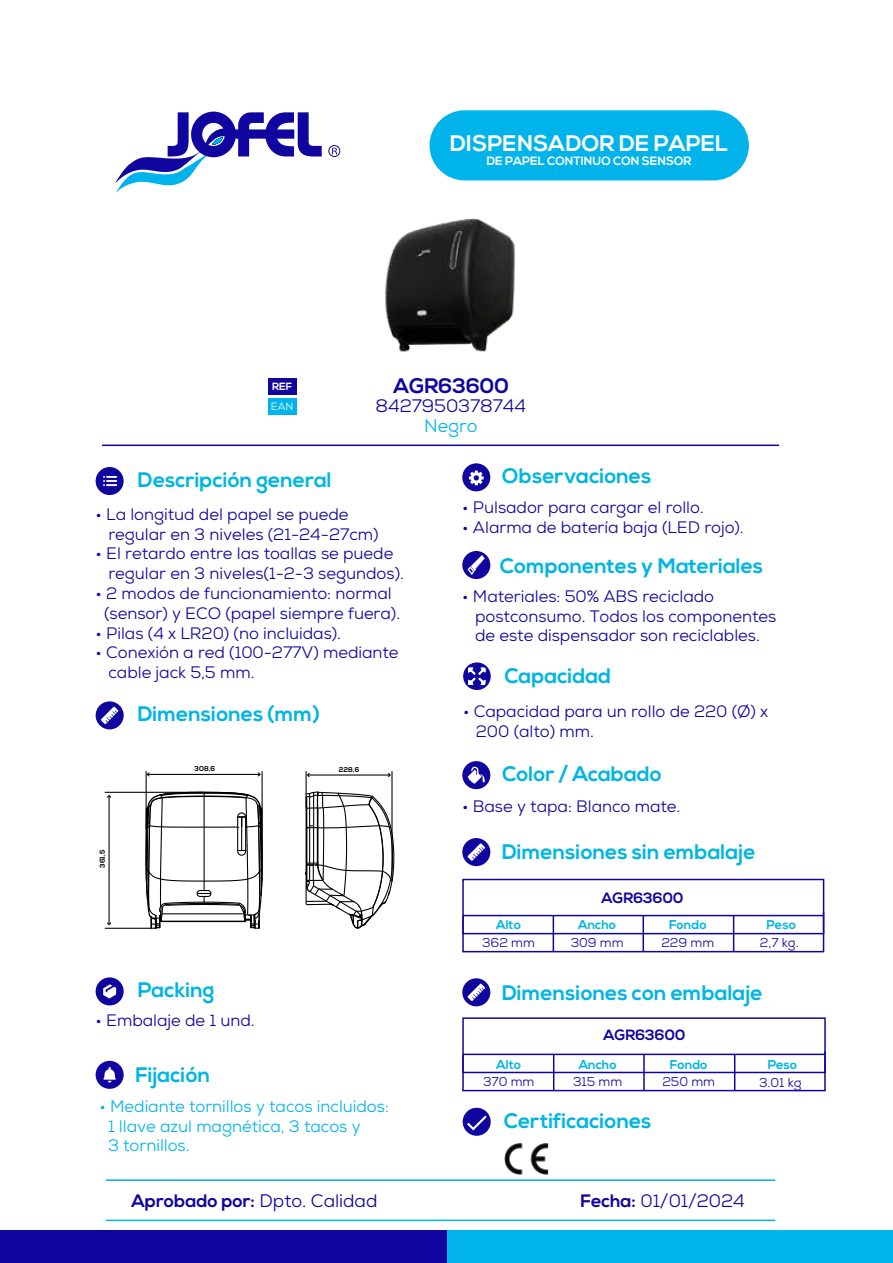
<style>
.page{position:relative;width:893px;height:1263px;background:#fff}
.page>*{position:absolute;margin:0;border:0;box-sizing:border-box;transform-origin:0 0}
.t1{font:700 22.5px "Nexa";color:#fff}
.t2{font:700 21px "Nexa";color:#00b5e2}
.t3{font:700 21px "Nexa";color:#10069f}
.t4{font:18px "Nexa";color:#10069f}
.t5{font:700 18px "Nexa";color:#10069f}
.t6{font:18px "Nexa";color:#00b4eb}
.t7{font:16.5px/19.8px "Nexa";color:#10069f}
.t8{font:16.5px/19.8px "Nexa";color:#00b4eb}
.t9{font:700 14.85px "Nexa";color:#10069f}
.t10{font:12.75px "Nexa";color:#10069f}
.t11{font:700 12.75px "Nexa";color:#00b5e2}
.t12{font:700 12px "Nexa";color:#fff}
.t13{font:700 10.5px "Nexa";color:#fff}
.t14{font:10.5px "Nexa";color:#fff}
.t15{font:700 7.05px "Nexa";color:#000}
.s1{font-weight:400}
.s2{font-weight:700}
</style>
<div class="page">
<svg style="left:328px;top:145px;width:12px;height:12px"></svg>
<svg style="left:115px;top:112px;width:207px;height:81px"></svg>
<svg style="left:462px;top:551px;width:28px;height:28px"></svg>
<div style="left:0;top:1231px;width:447px;height:32px;background:#10069f"></div>
<div style="left:447px;top:1231px;width:446px;height:32px;background:#00b4eb"></div>
<div style="left:429px;top:110px;width:320px;height:70px;background:#00b4eb;border-radius:35px"></div>
<div style="left:268px;top:379px;width:29px;height:16px;background:#10069f"></div>
<div style="left:268px;top:398px;width:29px;height:17px;background:#00b4eb"></div>
<svg style="left:462px;top:463px;width:28px;height:28px"></svg>
<svg style="left:96px;top:467px;width:28px;height:28px"></svg>
<svg style="left:462px;top:761px;width:28px;height:28px"></svg>
<svg style="left:96px;top:977px;width:28px;height:28px"></svg>
<svg style="left:96px;top:1061px;width:28px;height:28px"></svg>
<svg style="left:462px;top:978px;width:28px;height:28px"></svg>
<div style="left:462px;top:1017px;width:364px;height:56px;border:2px solid #10069f"></div>
<svg style="left:462px;top:1050px;width:364px;height:42px"></svg>
<hr style="left:553px;top:1054px;width:1px;height:36px;background:#10069f">
<hr style="left:462px;top:1054px;width:2px;height:36px;background:#10069f">
<hr style="left:643px;top:1054px;width:2px;height:36px;background:#10069f">
<hr style="left:734px;top:1054px;width:1px;height:36px;background:#10069f">
<svg style="left:462px;top:838px;width:28px;height:28px"></svg>
<div style="left:462px;top:879px;width:362px;height:55px;border:2px solid #10069f"></div>
<svg style="left:462px;top:911px;width:363px;height:42px"></svg>
<hr style="left:553px;top:915px;width:1px;height:37px;background:#10069f">
<hr style="left:462px;top:915px;width:2px;height:37px;background:#10069f">
<hr style="left:642px;top:915px;width:2px;height:37px;background:#10069f">
<hr style="left:733px;top:915px;width:1px;height:37px;background:#10069f">
<hr style="left:102px;top:445px;width:677px;height:1px;background:#10069f">
<hr style="left:106px;top:1219px;width:669px;height:2px;background:#00b4eb">
<hr style="left:106px;top:1179px;width:669px;height:2px;background:#00b4eb">
<svg style="left:96px;top:701px;width:28px;height:28px"></svg>
<svg style="left:463px;top:662px;width:28px;height:28px"></svg>
<hr style="left:109px;top:796px;width:1px;height:128px;background:#000">
<svg style="left:107px;top:922px;width:4px;height:3px"></svg>
<hr style="left:306px;top:771px;width:1px;height:37px;background:#000">
<hr style="left:391px;top:771px;width:2px;height:110px;background:#000">
<hr style="left:105px;top:928px;width:46px;height:1px;background:#000">
<hr style="left:105px;top:792px;width:99px;height:1px;background:#000">
<hr style="left:308px;top:774px;width:82px;height:1px;background:#000">
<svg style="left:138px;top:771px;width:125px;height:158px"></svg>
<svg style="left:305px;top:791px;width:90px;height:138px"></svg>
<div style="left:463px;top:1108px;width:28px;height:28px;background:#10069f;border-radius:50%"></div>
<svg style="left:467px;top:1115px;width:20px;height:15px"></svg>
<img style="left:504px;top:1143px;width:44px;height:31px">
<img style="left:385px;top:218px;width:130px;height:134px">
<p class="t13" style="left:272px;top:380px;width:21px">REF</p>
<h1 class="t1" style="left:450px;top:130px;width:279px">DISPENSADOR DE PAPEL</h1>
<p class="t12" style="left:487px;top:154px;width:207px">DE PAPEL CONTINUO CON SENSOR</p>
<p class="t3" style="left:393px;top:373px;width:117px">AGR63600</p>
<p class="t14" style="left:271px;top:400px;width:24px">EAN</p>
<p class="t4" style="left:375px;top:394px;width:152px">8427950378744</p>
<p class="t2" style="left:138px;top:467px;width:195px">Descripción general</p>
<p class="t7" style="left:108px;top:504px;width:272px;text-indent:-13px">• La longitud del papel se puede regular en 3 niveles (21-24-27cm)</p>
<p class="t7" style="left:108px;top:544px;width:297px;text-indent:-13px">• El retardo entre las toallas se puede regular en 3 niveles(1-2-3 segundos).</p>
<p class="t7" style="left:96px;top:583px;width:306px;text-align:center">• 2 modos de funcionamiento: normal (sensor) y ECO (papel siempre fuera).</p>
<p class="t7" style="left:96px;top:623px;width:247px">• Pilas (4 x LR20) (no incluidas).</p>
<p class="t7" style="left:108px;top:643px;width:292px;text-indent:-13px">• Conexión a red (100-277V) mediante cable jack 5,5 mm.</p>
<p class="t6" style="left:424px;top:415px;width:55px">Negro</p>
<p class="t2" style="left:502px;top:464px;width:151px">Observaciones</p>
<p class="t7" style="left:462px;top:498px;width:243px">• Pulsador para cargar el rollo.</p>
<p class="t7" style="left:462px;top:518px;width:283px">• Alarma de batería baja (LED rojo).</p>
<p class="t2" style="left:500px;top:553px;width:265px">Componentes y Materiales</p>
<p class="t7" style="left:475px;top:586px;width:303px;text-indent:-13px">• Materiales: 50% ABS reciclado postconsumo. Todos los componentes de este dispensador son reciclables.</p>
<p class="t2" style="left:504px;top:664px;width:108px">Capacidad</p>
<p class="t2" style="left:138px;top:702px;width:184px">Dimensiones (mm)</p>
<p class="t7" style="left:476px;top:701px;width:294px;text-indent:-13px">• Capacidad para un rollo de 220 (Ø) x<br>200 (alto) mm.</p>
<p class="t15" style="left:98px;top:868px;width:20px;rotate:-90deg">361,5</p>
<p class="t15" style="left:195px;top:765px;width:22px">308,6</p>
<p class="t15" style="left:339px;top:765px;width:22px">228,6</p>
<p class="t2" style="left:138px;top:978px;width:78px">Packing</p>
<p class="t7" style="left:96px;top:1010px;width:160px">• Embalaje de 1 und.</p>
<p class="t2" style="left:136px;top:1063px;width:76px">Fijación</p>
<p class="t8" style="left:108px;top:1096px;width:282px;text-indent:-9px">• Mediante tornillos y tacos incluidos:<br>1 llave azul magnética, 3 tacos y<br>3 tornillos.</p>
<p class="t2" style="left:502px;top:762px;width:161px">Color / Acabado</p>
<p class="t7" style="left:462px;top:796px;width:220px">• Base y tapa: Blanco mate.</p>
<p class="t2" style="left:502px;top:840px;width:255px">Dimensiones sin embalaje</p>
<p class="t9" style="left:601px;top:889px;width:83px">AGR63600</p>
<p class="t11" style="left:496px;top:917px;width:26px">Alto</p>
<p class="t11" style="left:578px;top:917px;width:39px">Ancho</p>
<p class="t11" style="left:669px;top:917px;width:39px">Fondo</p>
<p class="t10" style="left:482px;top:935px;width:54px">362 mm</p>
<p class="t10" style="left:571px;top:935px;width:54px">309 mm</p>
<p class="t10" style="left:661px;top:935px;width:54px">229 mm</p>
<p class="t10" style="left:760px;top:935px;width:40px">2,7 kg.</p>
<p class="t11" style="left:767px;top:917px;width:31px">Peso</p>
<p class="t2" style="left:502px;top:980px;width:262px">Dimensiones con embalaje</p>
<p class="t9" style="left:603px;top:1026px;width:83px">AGR63600</p>
<p class="t10" style="left:483px;top:1073px;width:53px">370 mm</p>
<p class="t10" style="left:573px;top:1073px;width:51px">315 mm</p>
<p class="t10" style="left:662px;top:1073px;width:54px">250 mm</p>
<p class="t11" style="left:768px;top:1057px;width:31px">Peso</p>
<p class="t11" style="left:496px;top:1057px;width:26px">Alto</p>
<p class="t11" style="left:579px;top:1057px;width:40px">Ancho</p>
<p class="t11" style="left:670px;top:1057px;width:39px">Fondo</p>
<p class="t10" style="left:759px;top:1075px;width:44px">3.01 kg</p>
<p class="t2" style="left:504px;top:1108px;width:149px">Certificaciones</p>
<p class="t5" style="left:131px;top:1190px;width:247px">Aprobado por: <span class="s1">Dpto. Calidad</span></p>
<p class="t4" style="left:580px;top:1189px;width:166px"><span class="s2">Fecha:</span> 01/01/2024</p>
</div>
